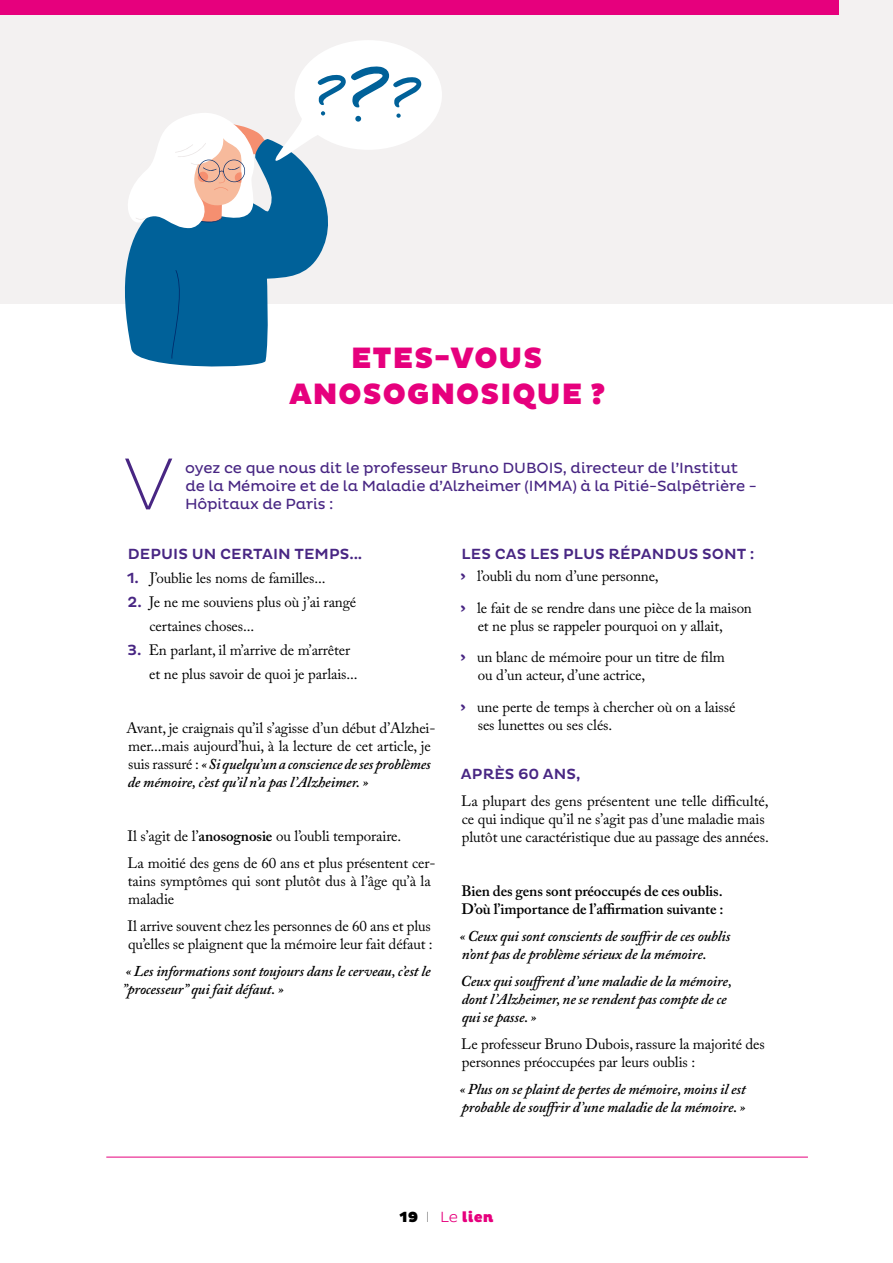
<style>
.page{position:relative;width:893px;height:1263px;background:#fff}
.page>*{position:absolute;margin:0;border:0;box-sizing:border-box;transform-origin:0 0}
.Text_1{font:200 74.7px "Pluto";color:#482683}
.t1{font:900 30px/36px "Pluto";letter-spacing:.015em;color:#e6007d;text-align:center}
.Text_1-2{font:15px/18px "Adobe Caslon Pro";letter-spacing:-.01em;color:#000}
.Text_1-3{font:italic 600 15px/18px "Adobe Caslon Pro";letter-spacing:-.01em;color:#000}
.Text_1-4{font:15px/18px "Pluto";letter-spacing:-.01em;color:#482683}
.Text_1-5{font:600 15px/18px "Adobe Caslon Pro";letter-spacing:-.01em;color:#000}
.t2{font:500 15px "Pluto";letter-spacing:.005em;color:#482683}
.t3{font:900 15px "Pluto";color:#e6007d}
.s1{font-family:"Pluto";font-weight:500;color:#482683}
.s2{font-weight:600;font-style:italic}
.s3{font-weight:600}
.s4{font-family:"Armonioso";font-size:18px;color:#482683}
.s5{color:#000}
.s6{font-family:"Pluto Cond";font-weight:100;color:#000}
.s7{font-weight:300}
</style>
<div class="page">
<div style="left:0;top:0;width:893px;height:303px;background:#f3f1f1"></div>
<div style="left:0;top:0;width:839px;height:15px;background:#e6007d"></div>
<svg style="left:104px;top:235px;width:240px;height:132px;fill:#006199"></svg>
<svg style="left:171px;top:270px;width:12px;height:89px"></svg>
<svg style="left:128px;top:40px;width:314px;height:195px"></svg>
<hr style="left:106px;top:1157px;width:702px;height:1px;background:#e6007d">
<p class="t1" style="left:289px;top:341px;width:318px">ETES-VOUS<br>ANOSOGNOSIQUE ?</p>
<p class="Text_1" style="left:123px;top:442px;width:53px">V</p>
<p class="Text_1-4" style="left:185px;top:459px;width:573px">oyez ce que nous dit le professeur Bruno DUBOIS, directeur de l’Institut de la Mémoire et de la Maladie d’Alzheimer (IMMA) à la Pitié-Salpêtrière -<br>Hôpitaux de Paris :</p>
<p class="t2" style="left:128px;top:545px;width:236px">DEPUIS UN CERTAIN TEMPS...</p>
<p class="Text_1-2" style="left:127px;top:569px;width:200px"><span class="s1">1.</span> J’oublie les noms de familles...</p>
<p class="Text_1-2" style="left:150px;top:590px;width:208px;line-height:24px;text-indent:-22px"><span class="s1">2.</span> Je ne me souviens plus où j’ai rangé certaines choses...</p>
<p class="Text_1-2" style="left:149px;top:638px;width:210px;line-height:24px;text-indent:-22px"><span class="s1">3.</span> En parlant, il m’arrive de m’arrêter et ne plus savoir de quoi je parlais...</p>
<p class="Text_1-2" style="left:127px;top:719px;width:310px">Avant, je craignais qu’il s’agisse d’un début d’Alzhei&shy;mer...mais aujourd’hui, à la lecture de cet article, je suis rassuré : <span class="s2">« Si quelqu’un a conscience de ses problèmes de mémoire, c’est qu’il n’a pas l’Alzheimer. »</span></p>
<p class="Text_1-2" style="left:128px;top:827px;width:275px">Il s’agit de l’<span class="s3">anosognosie</span> ou l’oubli temporaire.</p>
<p class="Text_1-2" style="left:127px;top:854px;width:310px">La moitié des gens de 60 ans et plus présentent cer&shy;tains symptômes qui sont plutôt dus à l’âge qu’à la maladie</p>
<p class="Text_1-2" style="left:128px;top:917px;width:307px">Il arrive souvent chez les personnes de 60 ans et plus qu’elles se plaignent que la mémoire leur fait défaut :</p>
<p class="Text_1-3" style="left:122px;top:962px;width:310px">« Les informations sont toujours dans le cerveau, c’est le ”processeur” qui fait défaut. »</p>
<p class="t2" style="left:462px;top:545px;width:294px">LES CAS LES PLUS RÉPANDUS SONT :</p>
<p class="Text_1-2" style="left:460px;top:567px;width:200px"><span class="s4">&gt;</span> l’oubli du nom d’une personne,</p>
<p class="Text_1-2" style="left:478px;top:599px;width:276px;text-indent:-17px"><span class="s4">&gt;</span> le fait de se rendre dans une pièce de la maison et ne plus se rappeler pourquoi on y allait,</p>
<p class="Text_1-2" style="left:478px;top:648px;width:249px;text-indent:-17px"><span class="s4">&gt;</span> un blanc de mémoire pour un titre de film ou d’un acteur, d’une actrice,</p>
<p class="Text_1-2" style="left:478px;top:698px;width:259px;text-indent:-18px"><span class="s4">&gt;</span> une perte de temps à chercher où on a laissé ses lunettes ou ses clés.</p>
<p class="t2" style="left:461px;top:766px;width:121px">APRÈS 60 ANS,</p>
<p class="Text_1-2" style="left:461px;top:792px;width:309px">La plupart des gens présentent une telle difficulté, ce qui indique qu’il ne s’agit pas d’une maladie mais plutôt une caractéristique due au passage des années.</p>
<p class="Text_1-5" style="left:461px;top:882px;width:263px">Bien des gens sont préoccupés de ces oublis.<br>D’où l’importance de l’affirmation suivante :</p>
<p class="Text_1-3" style="left:459px;top:927px;width:273px">« Ceux qui sont conscients de souffrir de ces oublis n’ont pas de problème sérieux de la mémoire.</p>
<p class="Text_1-3" style="left:461px;top:972px;width:272px">Ceux qui souffrent d’une maladie de la mémoire, dont l’Alzheimer, ne se rendent pas compte de ce qui se passe. »</p>
<p class="Text_1-2" style="left:461px;top:1035px;width:305px">Le professeur Bruno Dubois, rassure la majorité des personnes préoccupées par leurs oublis :</p>
<p class="Text_1-3" style="left:459px;top:1080px;width:288px">« Plus on se plaint de pertes de mémoire, moins il est probable de souffrir d’une maladie de la mémoire. »</p>
<p class="t3" style="left:400px;top:1209px;width:95px"><span class="s5">19</span> <span class="s6">I</span> <span class="s7">Le</span> lien</p>
</div>
